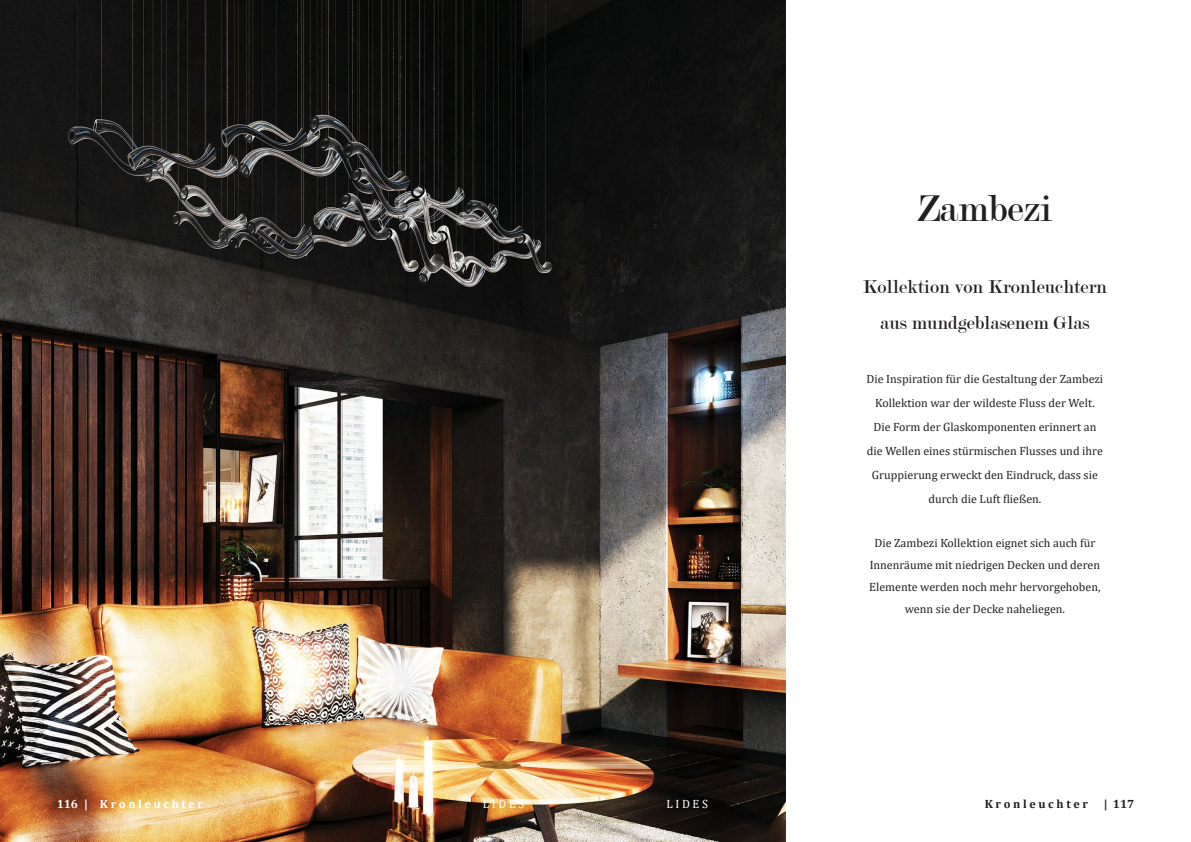
<style>
.page{position:relative;width:1191px;height:842px;background:#fff}
.page>*{position:absolute;margin:0;border:0;box-sizing:border-box;transform-origin:0 0}
.t1{font:40px "Modern";color:#231f20}
.t2{font:20px "Modern";color:#231f20}
.t3{font:12px/24px "Cambria";color:#231f20;text-align:center}
.t4{font:700 12px "Cambria";color:#fff}
.t5{font:700 12px "Cambria";color:#231f20}
.t6{font:12px "Cambria";color:#fff}
</style>
<div class="page">
<img style="left:0;top:0;width:785px;height:842px">
<p class="t1" style="left:917px;top:188px;width:137px">Zambezi</p>
<p class="t2" style="left:863px;top:276px;width:246px">Kollektion von Kronleuchtern</p>
<p class="t2" style="left:880px;top:312px;width:211px">aus mundgeblasenem Glas</p>
<p class="t3" style="left:866px;top:367px;width:238px">Die Inspiration für die Gestaltung der Zambezi Kollektion war der wildeste Fluss der Welt.<br>Die Form der Glaskomponenten erinnert an die Wellen eines stürmischen Flusses und ihre Gruppierung erweckt den Eindruck, dass sie durch die Luft fließen.</p>
<p class="t3" style="left:869px;top:532px;width:233px;line-height:22px">Die Zambezi Kollektion eignet sich auch für Innenräume mit niedrigen Decken und deren Elemente werden noch mehr hervorgehoben, wenn sie der Decke naheliegen.</p>
<p class="t4" style="left:57px;top:796px;width:148px">116 | K r o n l e u c h t e r</p>
<p class="t6" style="left:483px;top:797px;width:43px">L I D E S</p>
<p class="t6" style="left:666px;top:797px;width:43px">L I D E S</p>
<p class="t5" style="left:984px;top:796px;width:105px">K r o n l e u c h t e r</p>
<p class="t5" style="left:1103px;top:796px;width:32px">| 117</p>
</div>
